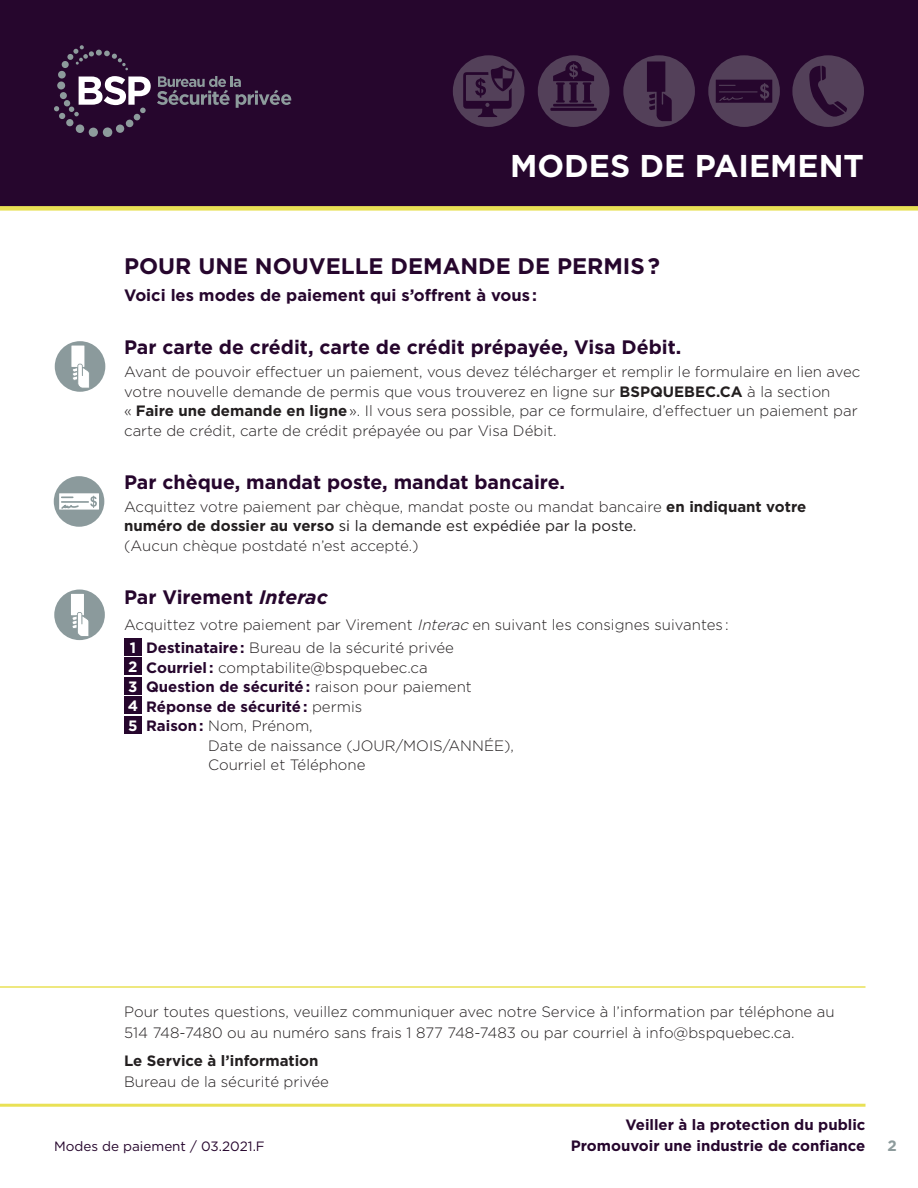
<style>
.page{position:relative;width:918px;height:1188px;background:#fff}
.page>*{position:absolute;margin:0;border:0;box-sizing:border-box;transform-origin:0 0}
.t1{font:700 31.5px "Gotham";color:#fff}
.t2{font:700 22.5px "Gotham";color:#26062d}
.t3{font:700 19.5px "Gotham";color:#26062d}
.t4{font:700 16.5px "Gotham";color:#26062d}
.t5{font:300 15px/19.5px "Gotham";color:#231f20}
.t6{font:700 15px/21px "Gotham";color:#26062d;text-align:right}
.t7{font:700 15px "Gotham";color:#231f20}
.t8{font:700 15px "Gotham";color:#fff}
.t9{font:700 15px "Gotham";color:#8d9b9c}
.t10{font:13.5px "Gotham";color:#26062d}
.s1{font-weight:700}
.s2{font-weight:400}
.s3{font-style:italic}
.s4{font-weight:700;color:#26062d}
.s5{font-weight:300;color:#231f20}
</style>
<div class="page">
<div style="left:0;top:0;width:918px;height:208px;background:#26062d"></div>
<div style="left:708px;top:55px;width:72px;height:72px;background:#534059;border-radius:50%"></div>
<div style="left:716px;top:80px;width:56px;height:23px;background:#26062d"></div>
<svg style="left:760px;top:83px;width:9px;height:17px"></svg>
<hr style="left:719px;top:91px;width:39px;height:1px;background:#534059">
<svg style="left:719px;top:85px;width:17px;height:1px"></svg>
<svg style="left:719px;top:96px;width:24px;height:5px"></svg>
<div style="left:792px;top:55px;width:72px;height:72px;background:#534059;border-radius:50%"></div>
<svg style="left:809px;top:66px;width:38px;height:51px"></svg>
<div style="left:538px;top:55px;width:71px;height:72px;background:#534059;border-radius:50%"></div>
<svg style="left:550px;top:61px;width:47px;height:50px"></svg>
<div style="left:623px;top:55px;width:72px;height:72px;background:#534059;border-radius:50%"></div>
<svg style="left:647px;top:61px;width:25px;height:60px"></svg>
<div style="left:453px;top:55px;width:71px;height:72px;background:#534059;border-radius:50%"></div>
<svg style="left:463px;top:65px;width:52px;height:52px"></svg>
<svg style="left:157px;top:76px;width:134px;height:32px"></svg>
<svg style="left:54px;top:45px;width:97px;height:92px"></svg>
<div style="left:0;top:206px;width:918px;height:5px;background:#e9e155"></div>
<hr style="left:0;top:1104px;width:866px;height:3px;background:#e9e155">
<hr style="left:0;top:986px;width:866px;height:2px;background:#e9e155">
<div style="left:124px;top:638px;width:18px;height:18px;background:#26062d"></div>
<div style="left:124px;top:658px;width:18px;height:17px;background:#26062d"></div>
<div style="left:124px;top:677px;width:18px;height:18px;background:#26062d"></div>
<div style="left:124px;top:697px;width:18px;height:17px;background:#26062d"></div>
<div style="left:124px;top:716px;width:18px;height:18px;background:#26062d"></div>
<div style="left:55px;top:341px;width:50px;height:51px;background:#8b9a9c;border-radius:50%"></div>
<div style="left:71px;top:346px;width:13px;height:21px;background:#fff"></div>
<svg style="left:73px;top:364px;width:16px;height:24px"></svg>
<div style="left:54px;top:476px;width:50px;height:51px;background:#8b9a9c;border-radius:50%"></div>
<div style="left:59px;top:493px;width:40px;height:17px;background:#fff"></div>
<svg style="left:90px;top:496px;width:7px;height:12px"></svg>
<hr style="left:62px;top:501px;width:26px;height:2px;background:#8b9a9c">
<svg style="left:60px;top:496px;width:20px;height:23px"></svg>
<div style="left:54px;top:590px;width:51px;height:50px;background:#8b9a9c;border-radius:50%"></div>
<div style="left:71px;top:594px;width:13px;height:21px;background:#fff"></div>
<svg style="left:72px;top:612px;width:17px;height:24px"></svg>
<h1 class="t1" style="left:510px;top:145px;width:355px">MODES DE PAIEMENT</h1>
<p class="t2" style="left:124px;top:252px;width:538px">POUR UNE NOUVELLE DEMANDE DE PERMIS ?</p>
<p class="t4" style="left:124px;top:284px;width:414px">Voici les modes de paiement qui s’offrent à vous :</p>
<p class="t3" style="left:124px;top:334px;width:559px">Par carte de crédit, carte de crédit prépayée, Visa Débit.</p>
<p class="t5" style="left:124px;top:362px;width:738px">Avant de pouvoir effectuer un paiement, vous devez télécharger et remplir le formulaire en lien avec votre nouvelle demande de permis que vous trouverez en ligne sur <span class="s1">BSPQUEBEC.CA</span> à la section<br>« <span class="s1">Faire une demande en ligne</span> ». Il vous sera possible, par ce formulaire, d’effectuer un paiement par carte de crédit, carte de crédit prépayée ou par Visa Débit.</p>
<p class="t3" style="left:124px;top:469px;width:442px">Par chèque, mandat poste, mandat bancaire.</p>
<p class="t5" style="left:124px;top:496px;width:684px">Acquittez votre paiement par chèque, mandat poste ou mandat bancaire <span class="s1">en indiquant votre numéro de dossier au verso</span> <span class="s2">si la demande est expédiée par la poste.<br></span>(Aucun chèque postdaté n’est accepté.)</p>
<p class="t3" style="left:124px;top:584px;width:205px">Par Virement <span class="s3">Interac</span></p>
<p class="t5" style="left:124px;top:615px;width:606px">Acquittez votre paiement par Virement <span class="s3">Interac</span> en suivant les consignes suivantes :</p>
<p class="t8" style="left:130px;top:638px;width:8px">1</p>
<p class="t5" style="left:146px;top:638px;width:309px"><span class="s4">Destinataire :</span> Bureau de la sécurité privée</p>
<p class="t8" style="left:128px;top:657px;width:11px">2</p>
<p class="t5" style="left:146px;top:657px;width:283px"><span class="s4">Courriel :</span> comptabilite@bspquebec.ca</p>
<p class="t8" style="left:128px;top:677px;width:11px">3</p>
<p class="t6" style="left:146px;top:676px;width:327px">Question de sécurité : <span class="s5">raison pour paiement</span></p>
<p class="t8" style="left:128px;top:696px;width:12px">4</p>
<p class="t6" style="left:146px;top:696px;width:218px">Réponse de sécurité : <span class="s5">permis</span></p>
<p class="t8" style="left:128px;top:716px;width:11px">5</p>
<p class="t5" style="left:208px;top:716px;width:307px;text-indent:-62px"><span class="s4">Raison :</span> Nom, Prénom,<br>Date de naissance (JOUR/MOIS/ANNÉE),<br>Courriel et Téléphone</p>
<p class="t5" style="left:124px;top:1001px;width:712px;line-height:21px">Pour toutes questions, veuillez communiquer avec notre Service à l’information par téléphone au<br>514 748-7480 ou au numéro sans frais 1 877 748-7483 ou par courriel à info@bspquebec.ca.</p>
<p class="t7" style="left:124px;top:1051px;width:196px">Le Service à l’information</p>
<p class="t5" style="left:124px;top:1072px;width:206px">Bureau de la sécurité privée</p>
<p class="t10" style="left:54px;top:1137px;width:212px">Modes de paiement / 03.2021.F</p>
<p class="t6" style="left:571px;top:1114px;width:296px">Veiller à la protection du public<br>Promouvoir une industrie de confiance</p>
<p class="t9" style="left:887px;top:1135px;width:11px">2</p>
</div>
